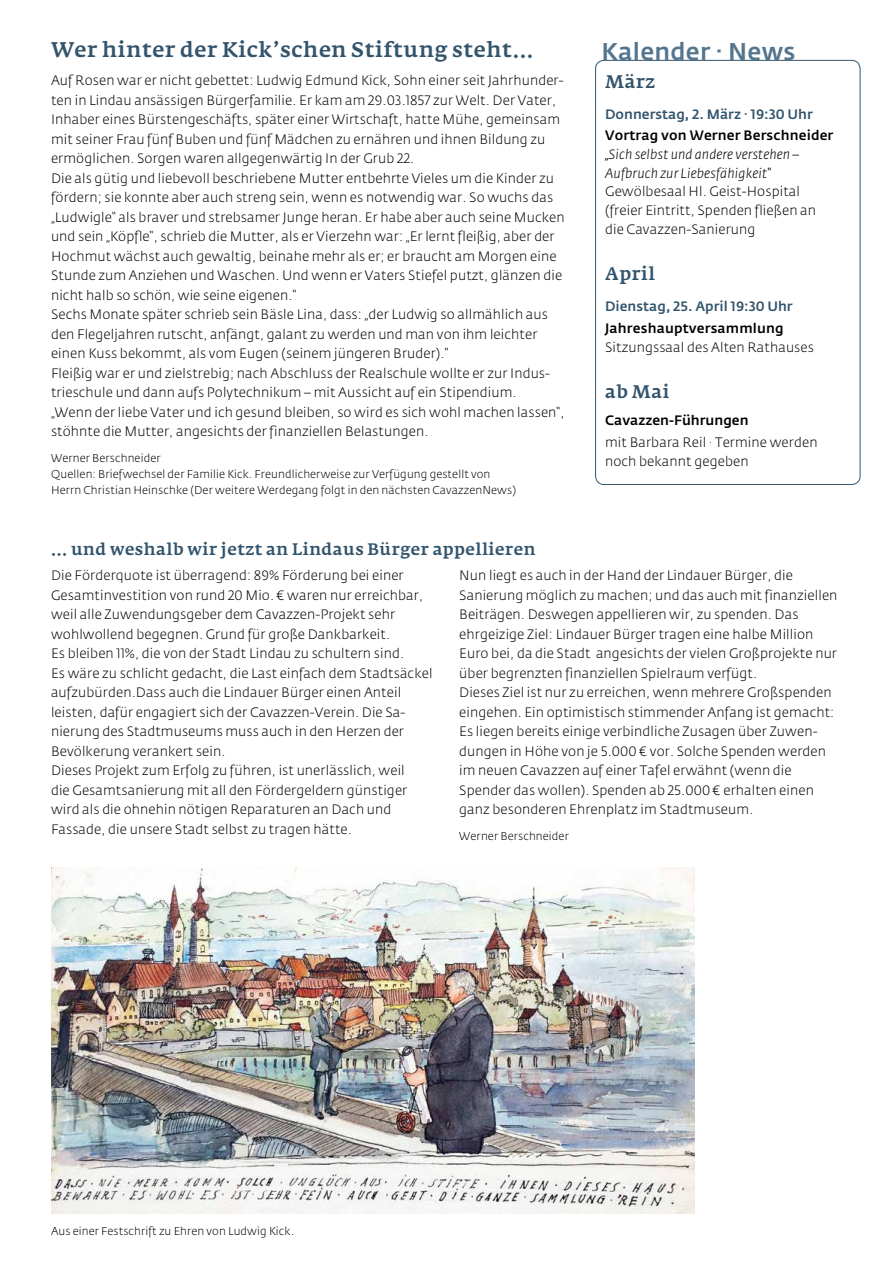
<style>
.page{position:relative;width:893px;height:1263px;background:#fff}
.page>*{position:absolute;margin:0;border:0;box-sizing:border-box;transform-origin:0 0}
.t1{font:500 24px "Fedra Sans";letter-spacing:.01em;color:#54758e}
.t2{font:500 21px "Fedra Serif A";letter-spacing:.03em;color:#32546c}
.t3{font:500 18px "Fedra Serif A";letter-spacing:.03em;color:#32546c}
.t4{font:500 16.5px "Fedra Serif A";letter-spacing:.03em;color:#32546c}
.t5{font:300 13.5px/19.5px "Fedra Sans";letter-spacing:.01em;color:#000}
.t6{font:500 13.5px "Fedra Sans";letter-spacing:.01em;color:#000}
.t7{font:italic 300 13.5px/18.8px "Fedra Sans";letter-spacing:.01em;color:#000}
.t8{font:500 13.5px "Fedra Sans";color:#32546c}
.t9{font:300 11.25px/15.8px "Fedra Sans";letter-spacing:.01em;color:#000}
</style>
<div class="page">
<div style="left:595px;top:60px;width:265px;height:425px;border:1px solid #32546c;border-radius:9px"></div>
<img style="left:51px;top:868px;width:643px;height:346px">
<h2 class="t2" style="left:51px;top:38px;width:484px">Wer hinter der Kick’schen Stiftung steht…</h2>
<p class="t5" style="left:51px;top:71px;width:515px">Auf Rosen war er nicht gebettet: Ludwig Edmund Kick, Sohn einer seit Jahrhunder&shy;ten in Lindau ansässigen Bürgerfamilie. Er kam am 29.03.1857 zur Welt. Der Vater, Inhaber eines Bürstengeschäfts, später einer Wirtschaft, hatte Mühe, gemeinsam mit seiner Frau fünf Buben und fünf Mädchen zu ernähren und ihnen Bildung zu ermöglichen. Sorgen waren allgegenwärtig In der Grub 22.<br>Die als gütig und liebevoll beschriebene Mutter entbehrte Vieles um die Kinder zu fördern; sie konnte aber auch streng sein, wenn es notwendig war. So wuchs das „Ludwigle“ als braver und strebsamer Junge heran. Er habe aber auch seine Mucken und sein „Köpfle“, schrieb die Mutter, als er Vierzehn war: „Er lernt fleißig, aber der Hochmut wächst auch gewaltig, beinahe mehr als er; er braucht am Morgen eine Stunde zum Anziehen und Waschen. Und wenn er Vaters Stiefel putzt, glänzen die nicht halb so schön, wie seine eigenen.“<br>Sechs Monate später schrieb sein Bäsle Lina, dass: „der Ludwig so allmählich aus den Flegeljahren rutscht, anfängt, galant zu werden und man von ihm leichter einen Kuss bekommt, als vom Eugen (seinem jüngeren Bruder).“<br>Fleißig war er und zielstrebig; nach Abschluss der Realschule wollte er zur Indus&shy;trieschule und dann aufs Polytechnikum – mit Aussicht auf ein Stipendium.<br>„Wenn der liebe Vater und ich gesund bleiben, so wird es sich wohl machen lassen“, stöhnte die Mutter, angesichts der finanziellen Belastungen.</p>
<p class="t9" style="left:51px;top:451px;width:467px">Werner Berschneider<br>Quellen: Briefwechsel der Familie Kick. Freundlicherweise zur Verfügung gestellt von<br>Herrn Christian Heinschke (Der weitere Werdegang folgt in den nächsten CavazzenNews)</p>
<p class="t4" style="left:51px;top:540px;width:486px">… und weshalb wir jetzt an Lindaus Bürger appellieren</p>
<h1 class="t1" style="left:601px;top:38px;width:196px">Kalender · News</h1>
<h3 class="t3" style="left:605px;top:71px;width:51px">März</h3>
<p class="t8" style="left:605px;top:107px;width:209px">Donnerstag, 2. März · 19:30 Uhr</p>
<p class="t6" style="left:605px;top:128px;width:230px">Vortrag von Werner Berschneider</p>
<p class="t7" style="left:605px;top:145px;width:196px">„Sich selbst und andere verstehen –<br>Aufbruch zur Liebesfähigkeit“</p>
<p class="t5" style="left:605px;top:183px;width:212px;line-height:18.8px">Gewölbesaal Hl. Geist-Hospital (freier Eintritt, Spenden fließen an die Cavazzen-Sanierung</p>
<h3 class="t3" style="left:605px;top:263px;width:51px">April</h3>
<p class="t8" style="left:605px;top:299px;width:189px">Dienstag, 25. April 19:30 Uhr</p>
<p class="t6" style="left:605px;top:320px;width:180px">Jahreshauptversammlung</p>
<p class="t5" style="left:605px;top:338px;width:210px">Sitzungssaal des Alten Rathauses</p>
<h3 class="t3" style="left:605px;top:381px;width:66px">ab Mai</h3>
<p class="t6" style="left:605px;top:413px;width:145px">Cavazzen-Führungen</p>
<p class="t5" style="left:605px;top:433px;width:214px">mit Barbara Reil · Termine werden noch bekannt gegeben</p>
<p class="t5" style="left:51px;top:566px;width:383px">Die Förderquote ist überragend: 89% Förderung bei einer Gesamtinvestition von rund 20 Mio. € waren nur erreichbar, weil alle Zuwendungsgeber dem Cavazzen-Projekt sehr wohlwollend begegnen. Grund für große Dankbarkeit.<br>Es bleiben 11%, die von der Stadt Lindau zu schultern sind.<br>Es wäre zu schlicht gedacht, die Last einfach dem Stadtsäckel aufzubürden.Dass auch die Lindauer Bürger einen Anteil leisten, dafür engagiert sich der Cavazzen-Verein. Die Sa&shy;nierung des Stadtmuseums muss auch in den Herzen der Bevölkerung verankert sein.<br>Dieses Projekt zum Erfolg zu führen, ist unerlässlich, weil<br>die Gesamtsanierung mit all den Fördergeldern günstiger wird als die ohnehin nötigen Reparaturen an Dach und Fassade, die unsere Stadt selbst zu tragen hätte.</p>
<p class="t5" style="left:459px;top:566px;width:380px">Nun liegt es auch in der Hand der Lindauer Bürger, die Sanierung möglich zu machen; und das auch mit finanziellen Beiträgen. Deswegen appellieren wir, zu spenden. Das ehrgeizige Ziel: Lindauer Bürger tragen eine halbe Million Euro bei, da die Stadt angesichts der vielen Großprojekte nur über begrenzten finanziellen Spielraum verfügt.<br>Dieses Ziel ist nur zu erreichen, wenn mehrere Großspenden eingehen. Ein optimistisch stimmender Anfang ist gemacht:<br>Es liegen bereits einige verbindliche Zusagen über Zuwen&shy;dungen in Höhe von je 5.000 € vor. Solche Spenden werden im neuen Cavazzen auf einer Tafel erwähnt (wenn die Spender das wollen). Spenden ab 25.000 € erhalten einen ganz besonderen Ehrenplatz im Stadtmuseum.</p>
<p class="t9" style="left:459px;top:829px;width:111px">Werner Berschneider</p>
<p class="t9" style="left:51px;top:1223px;width:245px">Aus einer Festschrift zu Ehren von Ludwig Kick.</p>
</div>
